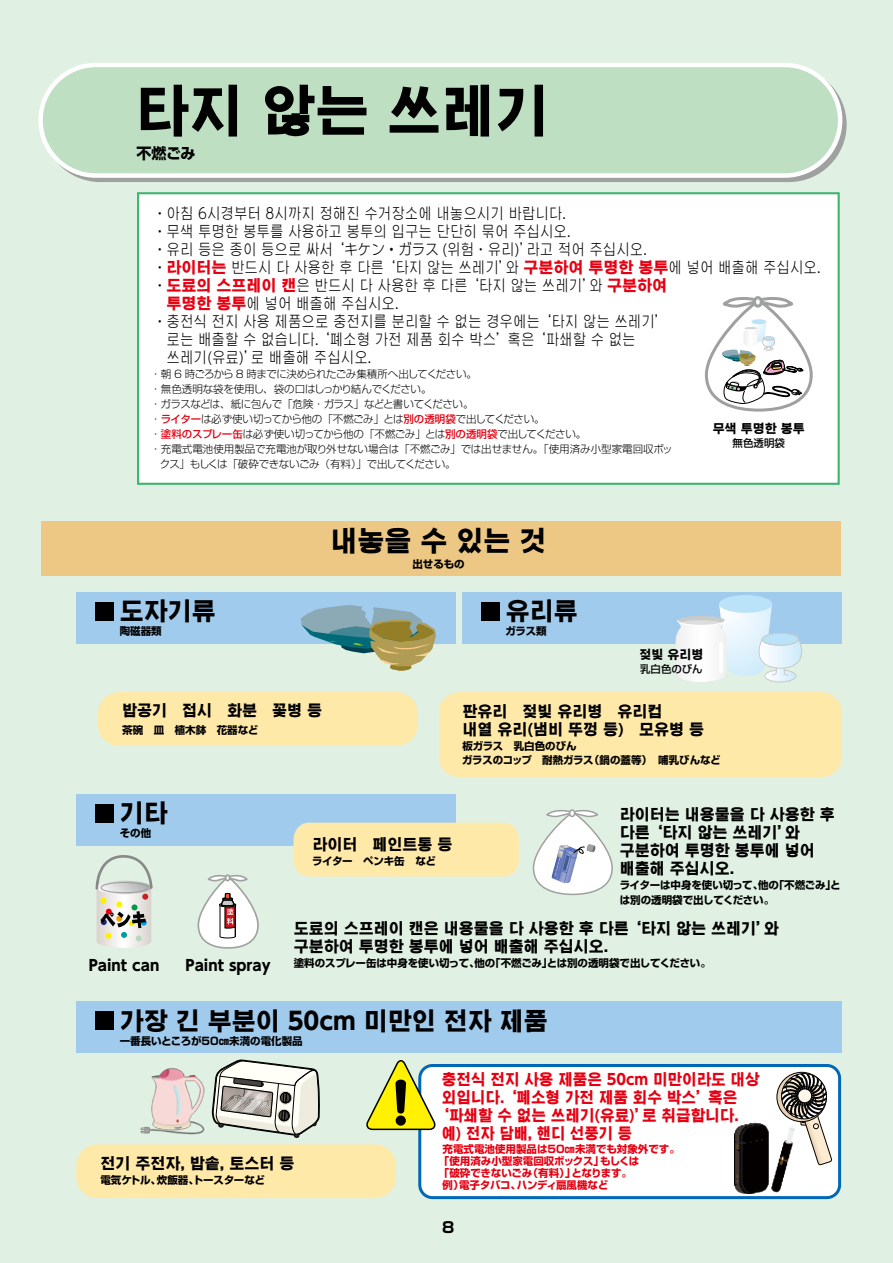
<style>
.page{position:relative;width:893px;height:1263px;background:#e0f0e2}
.page>*{position:absolute;margin:0;border:0;box-sizing:border-box;transform-origin:0 0}
.t1{font:700 54px "UD Shin Go Hang Koc";color:#000}
.t2{font:700 27px "UD Shin Go Hang Koc";color:#000}
.t3{font:700 24px "UD Shin Go Hang Koc";color:#000}
.t4{font:300 15px "UD Shin Go Hang Koc";color:#000;scale:.9 1}
.t5{font:700 15px/18px "UD Shin Go Hang Koc";color:#000}
.t6{font:700 15px "UD Shin Go Hang Koc";color:#e60012}
.t7{font:700 15px "UD Shin Go Hang Koc";color:#e60012;scale:.95 1}
.t8{font:700 15px "Shin Go Pro";color:#000}
.t9{font:700 12px "UD Shin Go Hang Koc";color:#000}
.t10{font:700 10.5px/15px "Shin Go Pro";letter-spacing:-.01em;color:#000}
.t11{font:300 10.5px "Shin Go Pro";letter-spacing:-.035em;color:#000}
.t12{font:300 10.5px "Shin Go Pro";letter-spacing:-.055em;color:#000}
.t13{font:300 10.5px "Shin Go Pro";color:#000}
.t14{font:700 10.5px "Shin Go Pro";color:#e60012}
.t15{font:700 10.5px "Shin Go Pro";letter-spacing:-.025em;color:#e60012}
.t16{font:700 10.5px "Shin Go Pro";letter-spacing:-.03em;color:#e60012}
.t17{font:700 10.5px "Shin Go Pro";letter-spacing:-.03em;color:#000}
.t18{font:500 10.5px "Shin Go Pro";color:#000}
.s1{font-family:"Koz Go Pr 6 N";font-weight:400}
.s2{font-weight:700;color:#e60012}
.s3{font-weight:500;color:#e60012}
</style>
<div class="page">
<div style="left:43px;top:67px;width:804px;height:115px;border:4px solid #9fa0a0;border-radius:55px"></div>
<div style="left:41px;top:65px;width:799px;height:111px;background:#bedfc2;border-radius:55px"></div>
<div style="left:38px;top:63px;width:804px;height:115px;border:4px solid #fff;border-radius:55px"></div>
<div style="left:138px;top:193px;width:701px;height:291px;background:#fff"></div>
<div style="left:137px;top:192px;width:703px;height:293px;border:2px solid #3eb370"></div>
<svg style="left:705px;top:296px;width:108px;height:116px"></svg>
<div style="left:76px;top:794px;width:380px;height:51px;background:#a1cbed"></div>
<div style="left:95px;top:804px;width:18px;height:18px;background:#000"></div>
<div style="left:76px;top:1002px;width:766px;height:51px;background:#a1cbed"></div>
<div style="left:95px;top:1011px;width:18px;height:19px;background:#000"></div>
<div style="left:98px;top:692px;width:320px;height:54px;background:#ffe9a9;border-radius:21px"></div>
<div style="left:294px;top:823px;width:225px;height:53px;background:#ffe9a9"></div>
<div style="left:76px;top:1144px;width:320px;height:54px;background:#ffe9a9;border-radius:21px"></div>
<svg style="left:96px;top:855px;width:57px;height:93px"></svg>
<div style="left:76px;top:592px;width:380px;height:51px;background:#a1cbed"></div>
<div style="left:462px;top:592px;width:380px;height:51px;background:#a1cbed"></div>
<div style="left:42px;top:521px;width:799px;height:55px;background:#ecc884"></div>
<div style="left:95px;top:602px;width:18px;height:18px;background:#000"></div>
<div style="left:481px;top:602px;width:18px;height:18px;background:#000"></div>
<svg style="left:301px;top:605px;width:135px;height:66px"></svg>
<div style="left:719px;top:595px;width:53px;height:18px;background:#bae3f9;border-radius:50%"></div>
<svg style="left:676px;top:605px;width:126px;height:77px"></svg>
<div style="left:569px;top:809px;width:6px;height:8px;border:2px solid #9fa0a0;border-radius:50%"></div>
<svg style="left:532px;top:810px;width:81px;height:86px"></svg>
<div style="left:420px;top:1065px;width:420px;height:132px;background:#fff;border-radius:13px"></div>
<div style="left:418px;top:1064px;width:423px;height:135px;border:3px solid #0068b7;border-radius:13px"></div>
<svg style="left:366px;top:1060px;width:70px;height:71px"></svg>
<svg style="left:197px;top:874px;width:62px;height:75px"></svg>
<img style="left:140px;top:1068px;width:65px;height:67px">
<svg style="left:211px;top:1059px;width:109px;height:79px"></svg>
<svg style="left:781px;top:1073px;width:51px;height:93px"></svg>
<div style="left:798px;top:1089px;width:14px;height:14px;background:#fff6ea;border-radius:50%"></div>
<div style="left:797px;top:1089px;width:15px;height:14px;border:1px solid #000;border-radius:50%"></div>
<div style="left:781px;top:1073px;width:46px;height:46px;border:1px solid #030001;border-radius:50%"></div>
<img style="left:734px;top:1122px;width:60px;height:72px">
<div style="left:439px;top:692px;width:403px;height:85px;background:#ffe9a9"></div>
<h1 class="t1" style="left:135px;top:72px;width:415px">타지 않는 쓰레기</h1>
<p class="t8" style="left:137px;top:142px;width:60px">不燃ごみ</p>
<p class="t4" style="left:153px;top:203px;width:460px">·아침 6시경부터 8시까지 정해진 수거장소에 내놓으시기 바랍니다.</p>
<p class="t4" style="left:153px;top:221px;width:465px">·무색 투명한 봉투를 사용하고 봉투의 입구는 단단히 묶어 주십시오.</p>
<p class="t4" style="left:153px;top:239px;width:550px">·유리 등은 종이 등으로 싸서 ‘キケン<span class="s1">・</span>ガラス (위험ㆍ유리)’라고 적어 주십시오.</p>
<p class="t4" style="left:153px;top:257px;width:743px">·<span class="s2">라이터는</span> 반드시 다 사용한 후 다른 ‘타지 않는 쓰레기’와 <span class="s2">구분하여 투명한 봉투</span>에 넣어 배출해 주십시오.</p>
<p class="t4" style="left:153px;top:275px;width:573px">·<span class="s2">도료의 스프레이 캔</span>은 반드시 다 사용한 후 다른 ‘타지 않는 쓰레기’와 <span class="s2">구분하여</span></p>
<p class="t4" style="left:167px;top:293px;width:259px"><span class="s2">투명한 봉투</span>에 넣어 배출해 주십시오.</p>
<p class="t4" style="left:153px;top:311px;width:574px">·충전식 전지 사용 제품으로 충전지를 분리할 수 없는 경우에는 ‘타지 않는 쓰레기’</p>
<p class="t4" style="left:167px;top:329px;width:523px">로는 배출할 수 없습니다. ‘폐소형 가전 제품 회수 박스’혹은 ‘파쇄할 수 없는</p>
<p class="t4" style="left:167px;top:347px;width:229px">쓰레기(유료)’로 배출해 주십시오.</p>
<p class="t12" style="left:150px;top:365px;width:328px">・朝 6 時ごろから 8 時までに決められたごみ集積所へ出してください。</p>
<p class="t11" style="left:150px;top:380px;width:283px">・無色透明な袋を使用し、袋の口はしっかり結んでください。</p>
<p class="t12" style="left:150px;top:395px;width:325px">・ガラスなどは、紙に包んで「危険・ガラス」などと書いてください。</p>
<p class="t11" style="left:150px;top:410px;width:396px">・<span class="s3">ライター</span>は必ず使い切ってから他の「不燃ごみ」とは<span class="s3">別の透明袋</span>で出してください。</p>
<p class="t11" style="left:150px;top:425px;width:437px">・<span class="s3">塗料のスプレー缶</span>は必ず使い切ってから他の「不燃ごみ」とは<span class="s3">別の透明袋</span>で出してください。</p>
<p class="t13" style="left:150px;top:440px;width:524px">・充電式電池使用製品で充電池が取り外せない場合は「不燃ごみ」では出せません。「使用済み小型家電回収ボッ</p>
<p class="t12" style="left:160px;top:455px;width:297px">クス」もしくは「破砕できないごみ（有料）」で出してください。</p>
<p class="t9" style="left:713px;top:420px;width:93px">무색 투명한 봉투</p>
<p class="t18" style="left:732px;top:434px;width:54px">無色透明袋</p>
<h2 class="t2" style="left:330px;top:521px;width:217px">내놓을 수 있는 것</h2>
<p class="t10" style="left:412px;top:556px;width:54px">出せるもの</p>
<h3 class="t3" style="left:120px;top:594px;width:97px">도자기류</h3>
<h3 class="t3" style="left:506px;top:594px;width:73px">유리류</h3>
<p class="t10" style="left:120px;top:622px;width:43px">陶磁器類</p>
<p class="t10" style="left:505px;top:622px;width:43px">ガラス類</p>
<p class="t9" style="left:639px;top:646px;width:65px">젖빛 유리병</p>
<p class="t18" style="left:640px;top:660px;width:64px">乳白色のびん</p>
<p class="t5" style="left:122px;top:700px;width:201px">밥공기　접시　화분　꽃병 등</p>
<p class="t10" style="left:122px;top:721px;width:138px">茶碗　皿　植木鉢　花器など</p>
<p class="t5" style="left:462px;top:702px;width:243px">판유리　젖빛 유리병　유리컵<br>내열 유리(냄비 뚜껑 등)　모유병 등</p>
<p class="t10" style="left:462px;top:738px;width:260px;line-height:13.5px">板ガラス　乳白色のびん　<br>ガラスのコップ　耐熱ガラス（鍋の蓋等）　哺乳びんなど</p>
<h3 class="t3" style="left:120px;top:796px;width:49px">기타</h3>
<p class="t10" style="left:120px;top:824px;width:33px">その他</p>
<p class="t5" style="left:620px;top:805px;width:216px">라이터는 내용물을 다 사용한 후 다른 ‘타지 않는 쓰레기’와 구분하여 투명한 봉투에 넣어 배출해 주십시오.</p>
<p class="t10" style="left:620px;top:877px;width:223px">ライターは中身を使い切って、他の「不燃ごみ」とは別の透明袋で出してください。</p>
<p class="t5" style="left:294px;top:919px;width:486px">도료의 스프레이 캔은 내용물을 다 사용한 후 다른 ‘타지 않는 쓰레기’와 구분하여 투명한 봉투에 넣어 배출해 주십시오.</p>
<p class="t5" style="left:312px;top:835px;width:141px">라이터　페인트통 등</p>
<p class="t17" style="left:312px;top:853px;width:125px">ライター　ペンキ缶　など</p>
<p class="t5" style="left:89px;top:956px;width:72px">Paint can</p>
<p class="t5" style="left:186px;top:955px;width:87px">Paint spray</p>
<p class="t10" style="left:294px;top:954px;width:419px">塗料のスプレー缶は中身を使い切って、他の「不燃ごみ」とは別の透明袋で出してください。</p>
<h3 class="t3" style="left:120px;top:1003px;width:430px">가장 긴 부분이 50cm 미만인 전자 제품</h3>
<p class="t10" style="left:120px;top:1032px;width:184px">一番長いところが50㎝未満の電化製品</p>
<p class="t5" style="left:100px;top:1154px;width:195px">전기 주전자, 밥솥, 토스터 등</p>
<p class="t10" style="left:100px;top:1172px;width:166px">電気ケトル、炊飯器、トースターなど</p>
<p class="t6" style="left:442px;top:1069px;width:319px">충전식 전지 사용 제품은 50cm 미만이라도 대상</p>
<p class="t6" style="left:442px;top:1087px;width:297px">외입니다. ‘폐소형 가전 제품 회수 박스’혹은</p>
<p class="t6" style="left:434px;top:1105px;width:306px">‘파쇄할 수 없는 쓰레기(유료)’로 취급합니다.</p>
<p class="t7" style="left:442px;top:1123px;width:202px">예) 전자 담배, 핸디 선풍기 등</p>
<p class="t14" style="left:443px;top:1140px;width:239px">充電式電池使用製品は50㎝未満でも対象外です。</p>
<p class="t14" style="left:439px;top:1152px;width:202px">「使用済み小型家電回収ボックス」もしくは</p>
<p class="t15" style="left:439px;top:1164px;width:195px">「破砕できないごみ（有料）」となります。</p>
<p class="t16" style="left:443px;top:1176px;width:167px">例）電子タバコ、ハンディ扇風機など</p>
<p class="t8" style="left:442px;top:1215px;width:14px">8</p>
</div>
